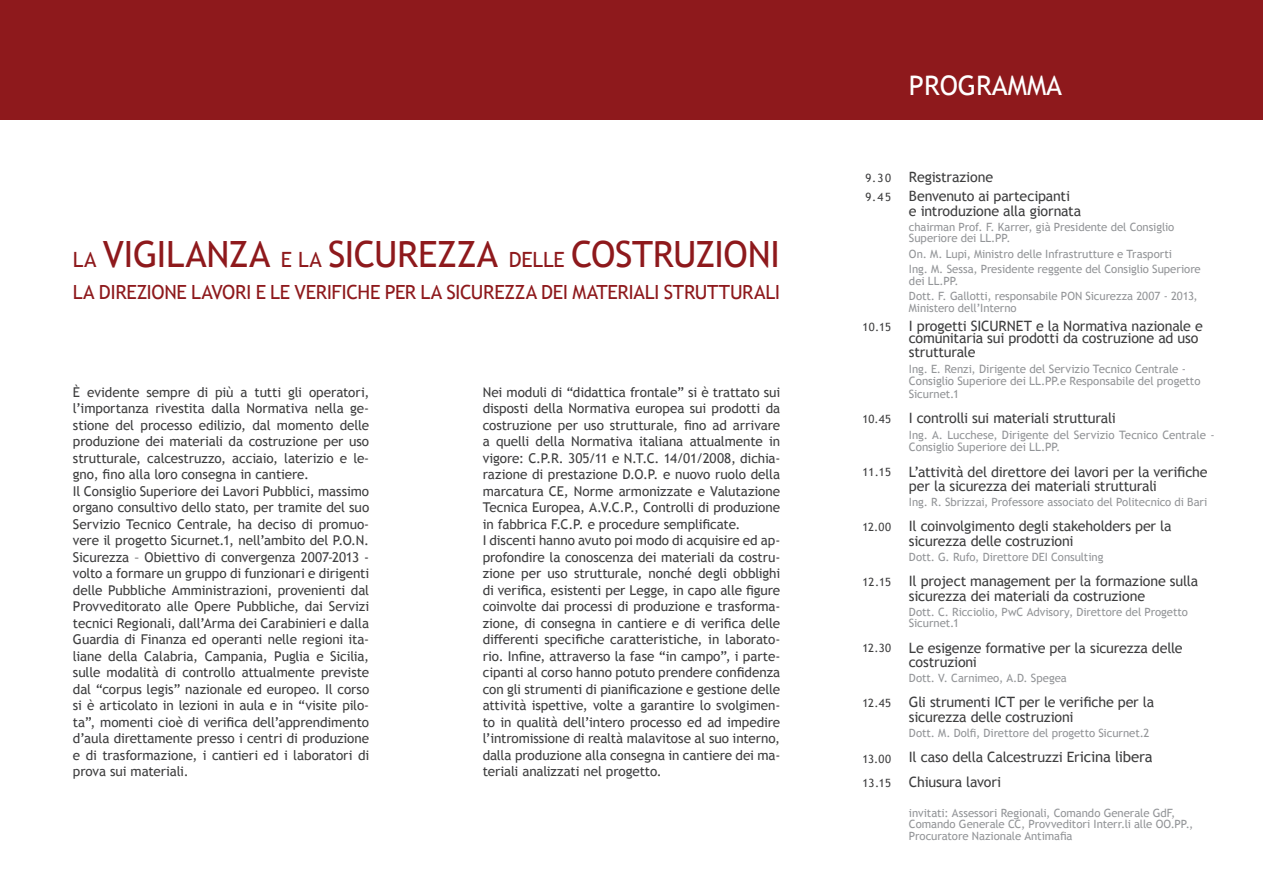
<style>
.page{position:relative;width:1263px;height:893px;background:#fff}
.page>*{position:absolute;margin:0;border:0;box-sizing:border-box;transform-origin:0 0}
.t1{font:36.15px "Trebuchet MS";letter-spacing:-.015em;color:#8e191c}
.t2{font:27px "Trebuchet MS";color:#fff}
.t3{font:19.5px "Trebuchet MS";letter-spacing:-.015em;color:#8e191c}
.t4{font:14.25px/14.2px "Trebuchet MS";letter-spacing:-.015em;color:#3e3e3f}
.t5{font:13.5px/16.5px "Trebuchet MS";letter-spacing:-.01em;color:#3e3e3f;text-align:justify}
.t6{font:11.55px/12.3px "Trebuchet MS";letter-spacing:-.01em;color:#939598}
.t7{font:11.4px/11.4px "Trebuchet MS";letter-spacing:-.005em;color:#939598}
.t8{font:11.4px "Trebuchet MS";letter-spacing:.02em;color:#3e3e3f}
.s1{font-size:21px}
.s2{font-size:11.4px}
.s3{font-size:15px}
</style>
<div class="page">
<div style="left:0;top:0;width:1263px;height:119px;background:#8e191c"></div>
<p class="t1" style="left:73px;top:231px;width:709px"><span class="s1">LA</span> VIGILANZA <span class="s1">E LA</span> SICUREZZA <span class="s1">DELLE</span> COSTRUZIONI</p>
<p class="t3" style="left:73px;top:280px;width:709px">LA DIREZIONE LAVORI E LE VERIFICHE PER LA SICUREZZA DEI MATERIALI STRUTTURALI</p>
<p class="t5" style="left:73px;top:383px;width:298px">È evidente sempre di più a tutti gli operatori, l’importanza rivestita dalla Normativa nella ge&shy;stione del processo edilizio, dal momento delle produzione dei materiali da costruzione per uso strutturale, calcestruzzo, acciaio, laterizio e le&shy;gno, fino alla loro consegna in cantiere.</p>
<p class="t5" style="left:73px;top:482px;width:298px">Il Consiglio Superiore dei Lavori Pubblici, massimo organo consultivo dello stato, per tramite del suo Servizio Tecnico Centrale, ha deciso di promuo&shy;vere il progetto Sicurnet.1, nell’ambito del P.O.N.<br>Sicurezza – Obiettivo di convergenza 2007-2013 - volto a formare un gruppo di funzionari e dirigenti delle Pubbliche Amministrazioni, provenienti dal Provveditorato alle Opere Pubbliche, dai Servizi tecnici Regionali, dall’Arma dei Carabinieri e dalla Guardia di Finanza ed operanti nelle regioni ita&shy;liane della Calabria, Campania, Puglia e Sicilia, sulle modalità di controllo attualmente previste dal “corpus legis” nazionale ed europeo. Il corso si è articolato in lezioni in aula e in “visite pilo&shy;ta”, momenti cioè di verifica dell’apprendimento d’aula direttamente presso i centri di produzione e di trasformazione, i cantieri ed i laboratori di prova sui materiali.</p>
<p class="t5" style="left:483px;top:383px;width:299px">Nei moduli di “didattica frontale” si è trattato sui disposti della Normativa europea sui prodotti da costruzione per uso strutturale, fino ad arrivare a quelli della Normativa italiana attualmente in vigore: C.P.R. 305/11 e N.T.C. 14/01/2008, dichia&shy;razione di prestazione D.O.P. e nuovo ruolo della marcatura CE, Norme armonizzate e Valutazione Tecnica Europea, A.V.C.P., Controlli di produzione in fabbrica F.C.P. e procedure semplificate.</p>
<p class="t5" style="left:483px;top:532px;width:299px">I discenti hanno avuto poi modo di acquisire ed ap&shy;profondire la conoscenza dei materiali da costru&shy;zione per uso strutturale, nonché degli obblighi di verifica, esistenti per Legge, in capo alle figure coinvolte dai processi di produzione e trasforma&shy;zione, di consegna in cantiere e di verifica delle differenti specifiche caratteristiche, in laborato&shy;rio. Infine, attraverso la fase “in campo”, i parte&shy;cipanti al corso hanno potuto prendere confidenza con gli strumenti di pianificazione e gestione delle attività ispettive, volte a garantire lo svolgimen&shy;to in qualità dell’intero processo ed ad impedire l’intromissione di realtà malavitose al suo interno, dalla produzione alla consegna in cantiere dei ma&shy;teriali analizzati nel progetto.</p>
<p class="t2" style="left:909px;top:68px;width:155px">PROGRAMMA</p>
<p class="t8" style="left:865px;top:171px;width:27px">9.30</p>
<p class="t8" style="left:865px;top:190px;width:27px">9.45</p>
<p class="t8" style="left:862px;top:320px;width:30px">10.15</p>
<p class="t8" style="left:862px;top:411px;width:30px">10.45</p>
<p class="t8" style="left:862px;top:464px;width:30px">11.15</p>
<p class="t8" style="left:862px;top:520px;width:30px">12.00</p>
<p class="t8" style="left:862px;top:575px;width:30px">12.15</p>
<p class="t8" style="left:862px;top:641px;width:30px">12.30</p>
<p class="t8" style="left:862px;top:696px;width:30px">12.45</p>
<p class="t8" style="left:862px;top:751px;width:30px">13.00</p>
<p class="t8" style="left:862px;top:776px;width:30px">13.15</p>
<p class="t4" style="left:909px;top:170px;width:86px">Registrazione</p>
<p class="t4" style="left:909px;top:189px;width:163px">Benvenuto ai partecipanti</p>
<p class="t4" style="left:909px;top:203px;width:174px">e introduzione alla giornata</p>
<p class="t7" style="left:909px;top:221px;width:267px">chairman Prof. F. Karrer, già Presidente del Consiglio<br>Superiore dei LL.PP.</p>
<p class="t7" style="left:909px;top:248px;width:265px">On. M. Lupi, Ministro delle Infrastrutture e Trasporti</p>
<p class="t7" style="left:909px;top:264px;width:293px">Ing. M. Sessa, Presidente reggente del Consiglio Superiore dei LL.PP.</p>
<p class="t7" style="left:909px;top:290px;width:290px">Dott. F. Gallotti, responsabile PON Sicurezza 2007 - 2013,<br>Ministero dell’Interno</p>
<p class="t4" style="left:909px;top:320px;width:295px;line-height:11.4px">I progetti SICURNET e la Normativa nazionale e comunitaria sui prodotti da costruzione ad uso</p>
<p class="t4" style="left:909px;top:344px;width:68px">strutturale</p>
<p class="t6" style="left:909px;top:363px;width:293px"><span class="s2">Ing. E. Renzi,</span> Dirigente del Servizio Tecnico Centrale -<br>Consiglio Superiore dei LL.PP.<span class="s2">e Responsabile del progetto</span></p>
<p class="t7" style="left:909px;top:388px;width:52px">Sicurnet.1</p>
<p class="t4" style="left:909px;top:410px;width:208px">I controlli sui materiali strutturali</p>
<p class="t6" style="left:909px;top:429px;width:307px"><span class="s2">Ing. A. Lucchese,</span> Dirigente del Servizio Tecnico Centrale -<br>Consiglio Superiore dei LL.PP.</p>
<p class="t4" style="left:909px;top:464px;width:300px">L’attività del direttore dei lavori per la verifiche per la sicurezza dei materiali strutturali</p>
<p class="t7" style="left:909px;top:496px;width:300px">Ing. R. Sbrizzai, Professore associato del Politecnico di Bari</p>
<p class="t4" style="left:909px;top:519px;width:264px">Il coinvolgimento degli stakeholders per la sicurezza delle costruzioni</p>
<p class="t7" style="left:909px;top:551px;width:196px">Dott. G. Rufo, Direttore DEI Consulting</p>
<p class="t4" style="left:909px;top:574px;width:291px">Il project management per la formazione sulla sicurezza dei materiali da costruzione</p>
<p class="t7" style="left:909px;top:606px;width:280px">Dott. C. Ricciolio, PwC Advisory, Direttore del Progetto<br>Sicurnet.1</p>
<p class="t4" style="left:909px;top:640px;width:275px">Le esigenze formative per la sicurezza delle costruzioni</p>
<p class="t7" style="left:909px;top:672px;width:159px">Dott. V. Carnimeo, A.D. Spegea</p>
<p class="t4" style="left:909px;top:695px;width:247px">Gli strumenti ICT per le verifiche per la sicurezza delle costruzioni</p>
<p class="t7" style="left:909px;top:727px;width:242px">Dott. M. Dolfi, Direttore del progetto Sicurnet.2</p>
<p class="t4" style="left:909px;top:750px;width:245px">Il caso della Calcestruzzi Er<span class="s3">icina libera</span></p>
<p class="t4" style="left:909px;top:775px;width:94px">Chiusura lavori</p>
<p class="t7" style="left:909px;top:807px;width:286px">invitati: Assessori Regionali, Comando Generale GdF,<br>Comando Generale CC, Provveditori Interr.li alle OO.PP.,<br>Procuratore Nazionale Antimafia</p>
</div>
